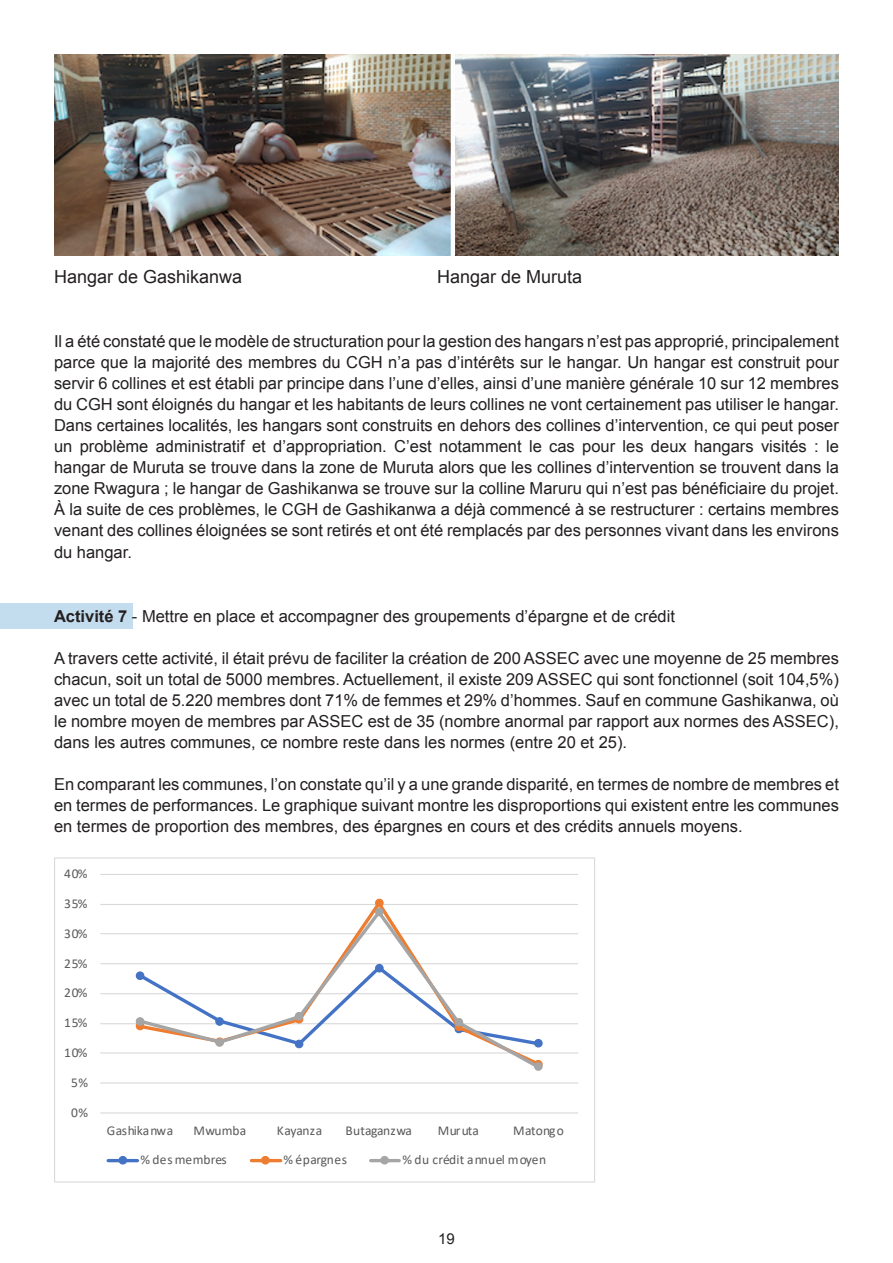
<style>
.page{position:relative;width:893px;height:1263px;background:#fff}
.page>*{position:absolute;margin:0;border:0;box-sizing:border-box;transform-origin:0 0}
.t1{font:18px "Arial";color:#231f20}
.t2{font:16.5px/21px "Arial";color:#231f20;text-align:justify}
.t3{font:15px "Arial";color:#231f20}
.t4{font:13.5px "Calibri";letter-spacing:.03em;color:#595959}
.t5{font:13.5px "Calibri";letter-spacing:.01em;color:#595959}
.t6{font:13.5px "Calibri";letter-spacing:-.005em;color:#595959}
.t7{font:13.5px "Calibri";color:#595959}
.s1{font-weight:700}
</style>
<div class="page">
<div style="left:0;top:603px;width:133px;height:25px;background:#c3dcee"></div>
<hr style="left:100px;top:1082px;width:478px;height:1px;background:#d9d9d9">
<hr style="left:100px;top:1052px;width:478px;height:1px;background:#d9d9d9">
<hr style="left:100px;top:1023px;width:478px;height:1px;background:#d9d9d9">
<hr style="left:100px;top:993px;width:478px;height:1px;background:#d9d9d9">
<hr style="left:100px;top:963px;width:478px;height:1px;background:#d9d9d9">
<hr style="left:100px;top:933px;width:478px;height:1px;background:#d9d9d9">
<hr style="left:100px;top:904px;width:478px;height:1px;background:#d9d9d9">
<hr style="left:100px;top:874px;width:478px;height:1px;background:#d9d9d9">
<hr style="left:100px;top:1112px;width:478px;height:1px;background:#d9d9d9">
<div style="left:376px;top:899px;width:7px;height:8px;background:#ed7d31;border-radius:50%"></div>
<div style="left:375px;top:899px;width:9px;height:8px;border:1px solid #ed7d31;border-radius:50%"></div>
<svg style="left:136px;top:907px;width:407px;height:160px"></svg>
<div style="left:136px;top:1018px;width:8px;height:7px;background:#a5a5a5;border-radius:50%"></div>
<div style="left:136px;top:1017px;width:8px;height:9px;border:1px solid #a5a5a5;border-radius:50%"></div>
<div style="left:216px;top:1039px;width:7px;height:7px;background:#a5a5a5;border-radius:50%"></div>
<div style="left:215px;top:1038px;width:9px;height:9px;border:1px solid #a5a5a5;border-radius:50%"></div>
<div style="left:295px;top:1012px;width:8px;height:8px;background:#a5a5a5;border-radius:50%"></div>
<div style="left:295px;top:1012px;width:8px;height:8px;border:1px solid #a5a5a5;border-radius:50%"></div>
<div style="left:376px;top:908px;width:7px;height:8px;background:#a5a5a5;border-radius:50%"></div>
<div style="left:375px;top:908px;width:9px;height:8px;border:1px solid #a5a5a5;border-radius:50%"></div>
<div style="left:455px;top:1018px;width:8px;height:8px;background:#a5a5a5;border-radius:50%"></div>
<div style="left:455px;top:1018px;width:8px;height:8px;border:1px solid #a5a5a5;border-radius:50%"></div>
<div style="left:535px;top:1063px;width:7px;height:7px;background:#a5a5a5;border-radius:50%"></div>
<div style="left:534px;top:1062px;width:9px;height:9px;border:1px solid #a5a5a5;border-radius:50%"></div>
<hr style="left:108px;top:1159px;width:29px;height:3px;background:#4472c4">
<div style="left:119px;top:1156px;width:8px;height:8px;background:#4472c4;border-radius:50%"></div>
<div style="left:119px;top:1156px;width:8px;height:8px;border:1px solid #4472c4;border-radius:50%"></div>
<hr style="left:251px;top:1159px;width:30px;height:3px;background:#ed7d31">
<div style="left:262px;top:1156px;width:7px;height:8px;background:#ed7d31;border-radius:50%"></div>
<div style="left:261px;top:1156px;width:9px;height:8px;border:1px solid #ed7d31;border-radius:50%"></div>
<hr style="left:371px;top:1159px;width:28px;height:3px;background:#a5a5a5">
<div style="left:381px;top:1156px;width:7px;height:8px;background:#a5a5a5;border-radius:50%"></div>
<div style="left:380px;top:1156px;width:9px;height:8px;border:1px solid #a5a5a5;border-radius:50%"></div>
<img style="left:54px;top:54px;width:785px;height:201px">
<p class="t1" style="left:54px;top:265px;width:190px">Hangar de Gashikanwa</p>
<p class="t1" style="left:437px;top:265px;width:147px">Hangar de Muruta</p>
<p class="t2" style="left:54px;top:331px;width:786px">Il a été constaté que le modèle de structuration pour la gestion des hangars n’est pas approprié, principalement parce que la majorité des membres du CGH n’a pas d’intérêts sur le hangar. Un hangar est construit pour servir 6 collines et est établi par principe dans l’une d’elles, ainsi d’une manière générale 10 sur 12 membres du CGH sont éloignés du hangar et les habitants de leurs collines ne vont certainement pas utiliser le hangar.<br>Dans certaines localités, les hangars sont construits en dehors des collines d’intervention, ce qui peut poser un problème administratif et d’appropriation. C’est notamment le cas pour les deux hangars visités : le hangar de Muruta se trouve dans la zone de Muruta alors que les collines d’intervention se trouvent dans la zone Rwagura ; le hangar de Gashikanwa se trouve sur la colline Maruru qui n’est pas bénéficiaire du projet.<br>À la suite de ces problèmes, le CGH de Gashikanwa a déjà commencé à se restructurer : certains membres venant des collines éloignées se sont retirés et ont été remplacés par des personnes vivant dans les environs du hangar.</p>
<p class="t2" style="left:54px;top:606px;width:622px"><span class="s1">Activité 7</span> - Mettre en place et accompagner des groupements d’épargne et de crédit</p>
<p class="t2" style="left:54px;top:648px;width:786px">A travers cette activité, il était prévu de faciliter la création de 200 ASSEC avec une moyenne de 25 membres chacun, soit un total de 5000 membres. Actuellement, il existe 209 ASSEC qui sont fonctionnel (soit 104,5%) avec un total de 5.220 membres dont 71% de femmes et 29% d’hommes. Sauf en commune Gashikanwa, où le nombre moyen de membres par ASSEC est de 35 (nombre anormal par rapport aux normes des ASSEC), dans les autres communes, ce nombre reste dans les normes (entre 20 et 25).</p>
<p class="t2" style="left:54px;top:774px;width:786px">En comparant les communes, l’on constate qu’il y a une grande disparité, en termes de nombre de membres et en termes de performances. Le graphique suivant montre les disproportions qui existent entre les communes en termes de proportion des membres, des épargnes en cours et des crédits annuels moyens.</p>
<p class="t4" style="left:64px;top:864px;width:25px">40%</p>
<p class="t4" style="left:64px;top:894px;width:25px">35%</p>
<p class="t4" style="left:64px;top:924px;width:25px">30%</p>
<p class="t4" style="left:64px;top:954px;width:25px">25%</p>
<p class="t4" style="left:64px;top:984px;width:25px">20%</p>
<p class="t4" style="left:64px;top:1013px;width:25px">15%</p>
<p class="t4" style="left:64px;top:1043px;width:25px">10%</p>
<p class="t4" style="left:71px;top:1073px;width:19px">5%</p>
<p class="t4" style="left:71px;top:1103px;width:19px">0%</p>
<p class="t6" style="left:107px;top:1121px;width:68px">Gashikanwa</p>
<p class="t4" style="left:193px;top:1121px;width:54px">Mwumba</p>
<p class="t5" style="left:277px;top:1121px;width:47px">Kayanza</p>
<p class="t7" style="left:346px;top:1121px;width:68px">Butaganzwa</p>
<p class="t4" style="left:438px;top:1121px;width:42px">Muruta</p>
<p class="t4" style="left:513px;top:1121px;width:52px">Matongo</p>
<p class="t5" style="left:140px;top:1150px;width:88px">% des membres</p>
<p class="t4" style="left:283px;top:1150px;width:65px">% épargnes</p>
<p class="t4" style="left:403px;top:1150px;width:145px">% du crédit annuel moyen</p>
<p class="t3" style="left:438px;top:1229px;width:18px">19</p>
</div>
